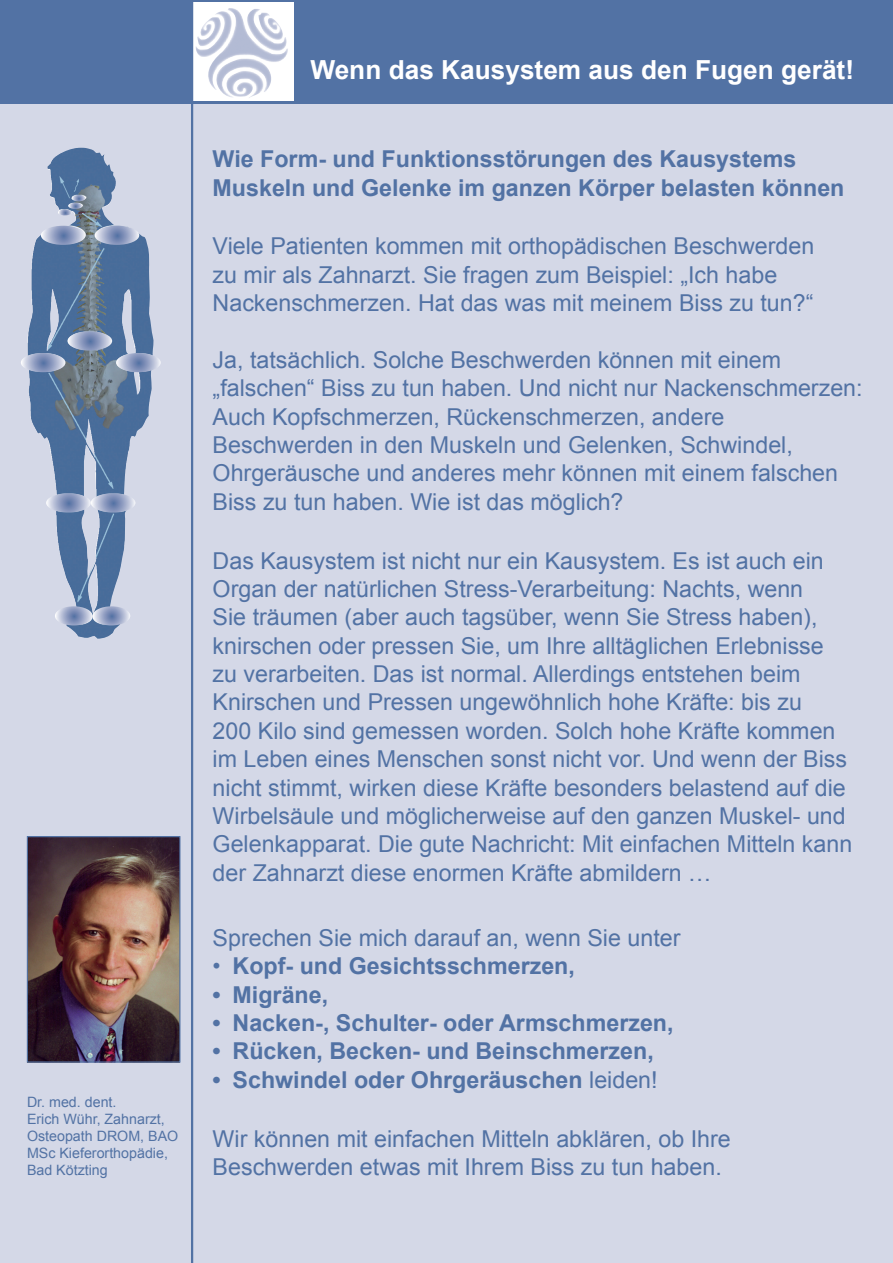
<style>
.page{position:relative;width:893px;height:1263px;background:#d4d8e7}
.page>*{position:absolute;margin:0;border:0;box-sizing:border-box;transform-origin:0 0}
.t1{font:700 26.25px "Arial";color:#fff}
.t2{font:23.25px/28.3px "Arial";color:#5272a4}
.t3{font:700 23.25px/28.3px "Arial";color:#5272a4}
.t4{font:14.25px/17.1px "Arial";color:#5272a4}
.s1{font-weight:400}
</style>
<div class="page">
<img style="left:29px;top:148px;width:123px;height:491px">
<div style="left:0;top:0;width:893px;height:103px;background:#5272a4"></div>
<div style="left:191px;top:3px;width:103px;height:98px;background:#fff"></div>
<img style="left:196px;top:8px;width:92px;height:90px">
<img style="left:29px;top:838px;width:149px;height:222px">
<div style="left:27px;top:836px;width:153px;height:226px;border:1px solid #5272a4"></div>
<hr style="left:191px;top:0;width:2px;height:1263px;background:#5272a4">
<svg style="left:41px;top:226px;width:45px;height:19px"></svg>
<svg style="left:95px;top:226px;width:44px;height:19px"></svg>
<svg style="left:58px;top:195px;width:28px;height:20px"></svg>
<svg style="left:21px;top:331px;width:140px;height:41px"></svg>
<svg style="left:46px;top:493px;width:89px;height:19px"></svg>
<svg style="left:55px;top:606px;width:75px;height:19px"></svg>
<p class="t4" style="left:27px;top:1093px;width:153px">Dr. med. dent.<br>Erich Wühr, Zahnarzt,<br>Osteopath DROM, BAO<br>MSc Kieferorthopädie,<br>Bad Kötzting</p>
<p class="t1" style="left:310px;top:52px;width:545px">Wenn das Kausystem aus den Fugen gerät!</p>
<p class="t3" style="left:213px;top:146px;width:633px">Wie Form- und Funktionsstörungen des Kausystems<br>Muskeln und Gelenke im ganzen Körper belasten können</p>
<p class="t2" style="left:213px;top:232px;width:603px">Viele Patienten kommen mit orthopädischen Beschwerden zu mir als Zahnarzt. Sie fragen zum Beispiel: „Ich habe<br>Nackenschmerzen. Hat das was mit meinem Biss zu tun?“</p>
<p class="t2" style="left:213px;top:346px;width:651px">Ja, tatsächlich. Solche Beschwerden können mit einem „falschen“ Biss zu tun haben. Und nicht nur Nackenschmerzen:<br>Auch Kopfschmerzen, Rückenschmerzen, andere Beschwerden in den Muskeln und Gelenken, Schwindel, Ohrgeräusche und anderes mehr können mit einem falschen Biss zu tun haben. Wie ist das möglich?</p>
<p class="t2" style="left:213px;top:546px;width:641px">Das Kausystem ist nicht nur ein Kausystem. Es ist auch ein Organ der natürlichen Stress-Verarbeitung: Nachts, wenn<br>Sie träumen (aber auch tagsüber, wenn Sie Stress haben), knirschen oder pressen Sie, um Ihre alltäglichen Erlebnisse zu verarbeiten. Das ist normal. Allerdings entstehen beim Knirschen und Pressen ungewöhnlich hohe Kräfte: bis zu<br>200 Kilo sind gemessen worden. Solch hohe Kräfte kommen im Leben eines Menschen sonst nicht vor. Und wenn der Biss nicht stimmt, wirken diese Kräfte besonders belastend auf die Wirbelsäule und möglicherweise auf den ganzen Muskel- und Gelenkapparat. Die gute Nachricht: Mit einfachen Mitteln kann der Zahnarzt diese enormen Kräfte abmildern …</p>
<p class="t2" style="left:213px;top:924px;width:469px">Sprechen Sie mich darauf an, wenn Sie unter</p>
<p class="t3" style="left:213px;top:953px;width:364px"><span class="s1">•</span> Kopf- und Gesichtsschmerzen,</p>
<p class="t3" style="left:213px;top:981px;width:117px">• Migräne,</p>
<p class="t3" style="left:213px;top:1009px;width:462px">• Nacken-, Schulter- oder Armschmerzen,</p>
<p class="t3" style="left:213px;top:1038px;width:443px">• Rücken, Becken- und Beinschmerzen,</p>
<p class="t3" style="left:213px;top:1066px;width:447px">• Schwindel oder Ohrgeräuschen <span class="s1">leiden!</span></p>
<p class="t2" style="left:213px;top:1124px;width:520px">Wir können mit einfachen Mitteln abklären, ob Ihre<br>Beschwerden etwas mit Ihrem Biss zu tun haben.</p>
</div>
